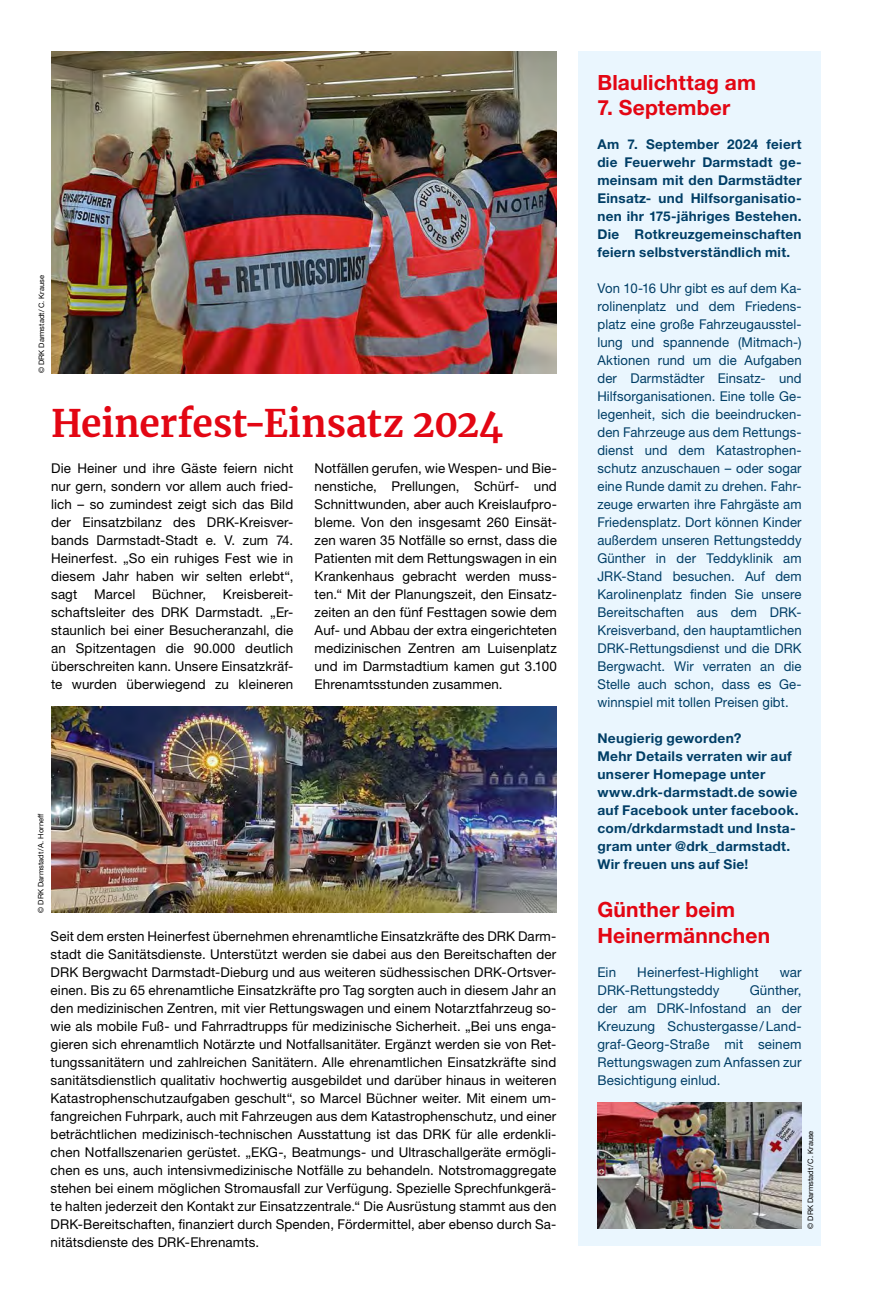
<style>
.page{position:relative;width:872px;height:1297px;background:#fff}
.page>*{position:absolute;margin:0;border:0;box-sizing:border-box;transform-origin:0 0}
.MGB_Headline{font:700 37.5px "Merriweather";color:#e30613}
.MGB_Headline-2{font:700 21px/25.5px "Helvetica Neue LT Pro";letter-spacing:.005em;color:#e30613}
.MGB_Copy{font:13.5px/18px "Helvetica Neue LT Pro";letter-spacing:.01em;color:#000;text-align:justify}
.MGB_Copy-2{font:13.5px/18px "Helvetica Neue LT Pro";letter-spacing:.01em;color:#003e66;text-align:justify}
.MGB_Info{font:700 13.5px/18px "Helvetica Neue LT Pro";letter-spacing:.02em;color:#003e66}
.MGB_Copy-3{font:700 13.5px/18px "Helvetica Neue LT Pro";letter-spacing:.02em;color:#003e66;text-align:justify}
.MGB_Fotocredits{font:7.5px "Helvetica Neue LT Pro";color:#000}
</style>
<div class="page">
<div style="left:578px;top:51px;width:243px;height:1195px;background:#eaf6fe"></div>
<img style="left:597px;top:1103px;width:204px;height:126px">
<img style="left:51px;top:706px;width:506px;height:207px">
<img style="left:51px;top:51px;width:506px;height:322px">
<p class="MGB_Fotocredits" style="left:37px;top:373px;width:100px;rotate:-90deg">© DRK Darmstadt/C. Krause</p>
<p class="MGB_Headline" style="left:51px;top:397px;width:454px">Heinerfest-Einsatz 2024</p>
<p class="MGB_Copy" style="left:51px;top:458px;width:244px">Die Heiner und ihre Gäste feiern nicht nur gern, sondern vor allem auch fried&shy;lich – so zumindest zeigt sich das Bild der Einsatzbilanz des DRK-Kreisver&shy;bands Darmstadt-Stadt e. V. zum 74.<br>Heinerfest. „So ein ruhiges Fest wie in diesem Jahr haben wir selten erlebt“, sagt Marcel Büchner, Kreisbereit&shy;schaftsleiter des DRK Darmstadt. „Er&shy;staunlich bei einer Besucheranzahl, die an Spitzentagen die 90.000 deutlich überschreiten kann. Unsere Einsatzkräf&shy;te wurden überwiegend zu kleineren</p>
<p class="MGB_Copy" style="left:315px;top:458px;width:244px">Notfällen gerufen, wie Wespen- und Bie&shy;nenstiche, Prellungen, Schürf- und Schnittwunden, aber auch Kreislaufpro&shy;bleme. Von den insgesamt 260 Einsät&shy;zen waren 35 Notfälle so ernst, dass die Patienten mit dem Rettungswagen in ein Krankenhaus gebracht werden muss&shy;ten.“ Mit der Planungszeit, den Einsatz&shy;zeiten an den fünf Festtagen sowie dem Auf- und Abbau der extra eingerichteten medizinischen Zentren am Luisenplatz und im Darmstadtium kamen gut 3.100<br>Ehrenamtsstunden zusammen.</p>
<p class="MGB_Fotocredits" style="left:36px;top:913px;width:101px;rotate:-90deg">© DRK Darmstadt/A. Horneff</p>
<p class="MGB_Copy" style="left:51px;top:926px;width:507px">Seit dem ersten Heinerfest übernehmen ehrenamtliche Einsatzkräfte des DRK Darm&shy;stadt die Sanitätsdienste. Unterstützt werden sie dabei aus den Bereitschaften der DRK Bergwacht Darmstadt-Dieburg und aus weiteren südhessischen DRK-Ortsver&shy;einen. Bis zu 65 ehrenamtliche Einsatzkräfte pro Tag sorgten auch in diesem Jahr an den medizinischen Zentren, mit vier Rettungswagen und einem Notarztfahrzeug so&shy;wie als mobile Fuß- und Fahrradtrupps für medizinische Sicherheit. „Bei uns enga&shy;gieren sich ehrenamtlich Notärzte und Notfallsanitäter. Ergänzt werden sie von Ret&shy;tungssanitätern und zahlreichen Sanitätern. Alle ehrenamtlichen Einsatzkräfte sind sanitätsdienstlich qualitativ hochwertig ausgebildet und darüber hinaus in weiteren Katastrophenschutzaufgaben geschult“, so Marcel Büchner weiter. Mit einem um&shy;fangreichen Fuhrpark, auch mit Fahrzeugen aus dem Katastrophenschutz, und einer beträchtlichen medizinisch-technischen Ausstattung ist das DRK für alle erdenkli&shy;chen Notfallszenarien gerüstet. „EKG-, Beatmungs- und Ultraschallgeräte ermögli&shy;chen es uns, auch intensivmedizinische Notfälle zu behandeln. Notstromaggregate stehen bei einem möglichen Stromausfall zur Verfügung. Spezielle Sprechfunkgerä&shy;te halten jederzeit den Kontakt zur Einsatzzentrale.“ Die Ausrüstung stammt aus den DRK-Bereitschaften, finanziert durch Spenden, Fördermittel, aber ebenso durch Sa&shy;nitätsdienste des DRK-Ehrenamts.</p>
<p class="MGB_Headline-2" style="left:597px;top:69px;width:160px">Blaulichttag am</p>
<p class="MGB_Headline-2" style="left:597px;top:94px;width:134px">7. September</p>
<p class="MGB_Copy-3" style="left:597px;top:134px;width:206px">Am 7. September 2024 feiert die Feuerwehr Darmstadt ge&shy;meinsam mit den Darmstädter Einsatz- und Hilfsorganisatio&shy;nen ihr 175-jähriges Bestehen.<br>Die Rotkreuzgemeinschaften feiern selbstverständlich mit.</p>
<p class="MGB_Copy-2" style="left:597px;top:278px;width:206px">Von 10-16 Uhr gibt es auf dem Ka&shy;rolinenplatz und dem Friedens&shy;platz eine große Fahrzeugausstel&shy;lung und spannende (Mitmach-)<br>Aktionen rund um die Aufgaben der Darmstädter Einsatz- und Hilfsorganisationen. Eine tolle Ge&shy;legenheit, sich die beeindrucken&shy;den Fahrzeuge aus dem Rettungs&shy;dienst und dem Katastrophen&shy;schutz anzuschauen – oder sogar eine Runde damit zu drehen. Fahr&shy;zeuge erwarten ihre Fahrgäste am Friedensplatz. Dort können Kinder außerdem unseren Rettungsteddy Günther in der Teddyklinik am JRK-Stand besuchen. Auf dem Karolinenplatz finden Sie unsere Bereitschaften aus dem DRK-Kreisverband, den hauptamtlichen DRK-Rettungsdienst und die DRK Bergwacht. Wir verraten an die Stelle auch schon, dass es Ge&shy;winnspiel mit tollen Preisen gibt.</p>
<p class="MGB_Info" style="left:597px;top:728px;width:196px">Neugierig geworden?<br>Mehr Details verraten wir auf unserer Homepage unter</p>
<p class="MGB_Info" style="left:597px;top:782px;width:202px">www.drk-darmstadt.de sowie auf Facebook unter facebook. com/drkdarmstadt und Insta&shy;gram unter @drk_darmstadt.<br>Wir freuen uns auf Sie!</p>
<p class="MGB_Headline-2" style="left:597px;top:896px;width:174px">Günther beim<br>Heinermännchen</p>
<p class="MGB_Copy-2" style="left:597px;top:962px;width:20px">Ein</p>
<p class="MGB_Copy-2" style="left:637px;top:962px;width:123px">Heinerfest-Highlight</p>
<p class="MGB_Copy-2" style="left:779px;top:962px;width:23px">war</p>
<p class="MGB_Copy-2" style="left:597px;top:980px;width:124px">DRK-Rettungsteddy</p>
<p class="MGB_Copy-2" style="left:597px;top:980px;width:206px;text-indent:152px">Günther, der am DRK-Infostand an der Kreuzung Schustergasse/Land&shy;graf-Georg-Straße mit seinem Rettungswagen zum Anfassen zur Besichtigung einlud.</p>
<p class="MGB_Fotocredits" style="left:805px;top:1229px;width:100px;rotate:-90deg">© DRK Darmstadt/C. Krause</p>
</div>
